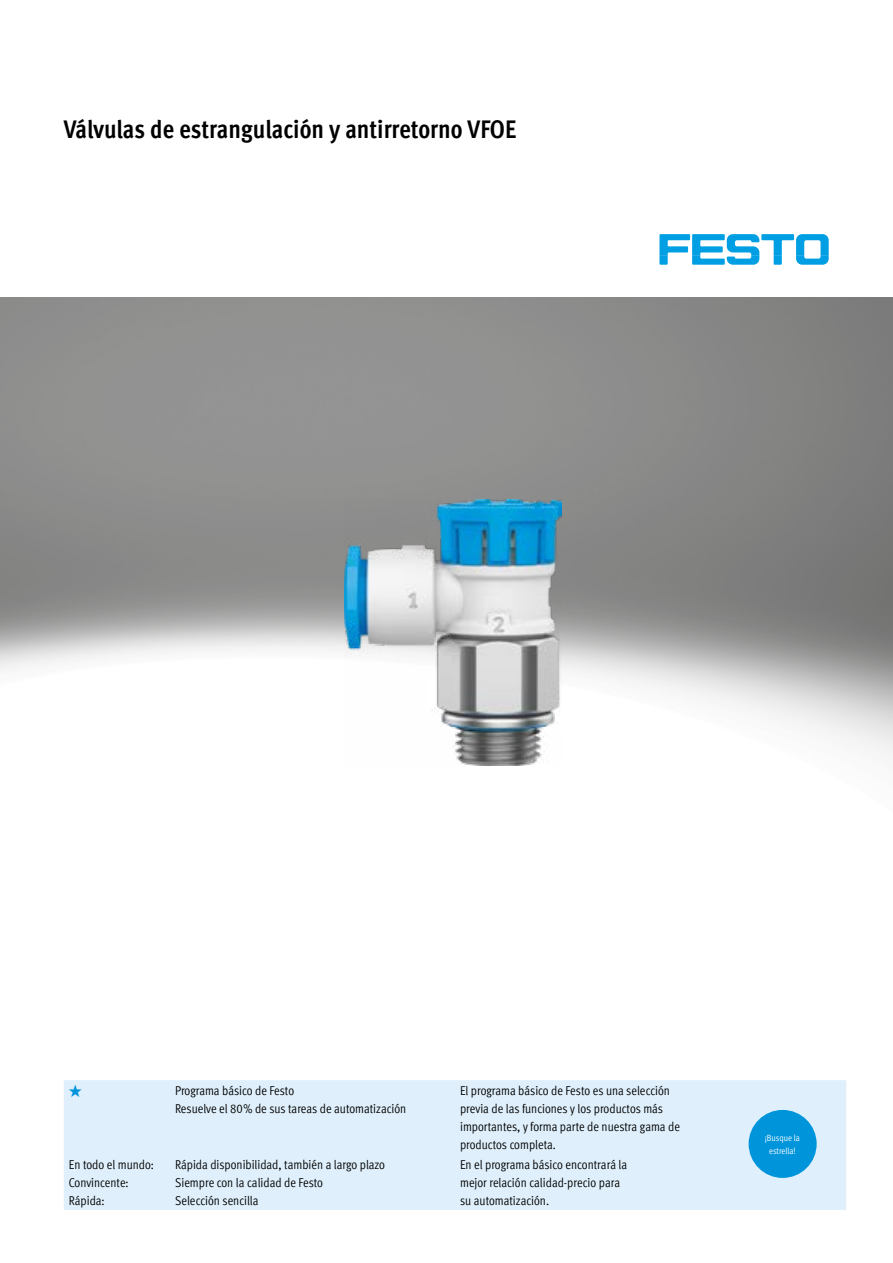
<style>
.page{position:relative;width:893px;height:1263px;background:#fff}
.page>*{position:absolute;margin:0;border:0;box-sizing:border-box;transform-origin:0 0}
.FES_title_cover{font:700 condensed 25.5px "Festo";color:#000}
.t1{font:condensed 12.75px/18px "Festo";color:#000}
.t2{font:12.75px "Meto Pict 182";color:#0095db}
.t3{font:condensed 9px/13.5px "Festo";letter-spacing:-.005em;color:#fff;text-align:center}
</style>
<div class="page">
<svg style="left:659px;top:234px;width:170px;height:31px"></svg>
<img style="left:0;top:298px;width:893px;height:468px">
<img style="left:344px;top:500px;width:217px;height:265px">
<div style="left:64px;top:1080px;width:782px;height:130px;background:#dff0fc"></div>
<div style="left:749px;top:1110px;width:68px;height:68px;background:#0095db;border-radius:50%"></div>
<p class="FES_title_cover" style="left:64px;top:110px;width:454px">Válvulas de estrangulación y antirretorno VFOE</p>
<p class="t2" style="left:69px;top:1083px;width:15px">e</p>
<p class="t1" style="left:175px;top:1081px;width:233px">Programa básico de Festo<br>Resuelve el 80 % de sus tareas de automatización</p>
<p class="t1" style="left:460px;top:1081px;width:221px">El programa básico de Festo es una selección previa de las funciones y los productos más importantes, y forma parte de nuestra gama de productos completa.</p>
<p class="t1" style="left:69px;top:1155px;width:87px">En todo el mundo:<br>Convincente:<br>Rápida:</p>
<p class="t1" style="left:175px;top:1155px;width:211px">Rápida disponibilidad, también a largo plazo<br>Siempre con la calidad de Festo<br>Selección sencilla</p>
<p class="t1" style="left:460px;top:1155px;width:169px">En el programa básico encontrará la mejor relación calidad-precio para su automatización.</p>
<p class="t3" style="left:765px;top:1130px;width:37px">¡Busque la estrella!</p>
</div>
